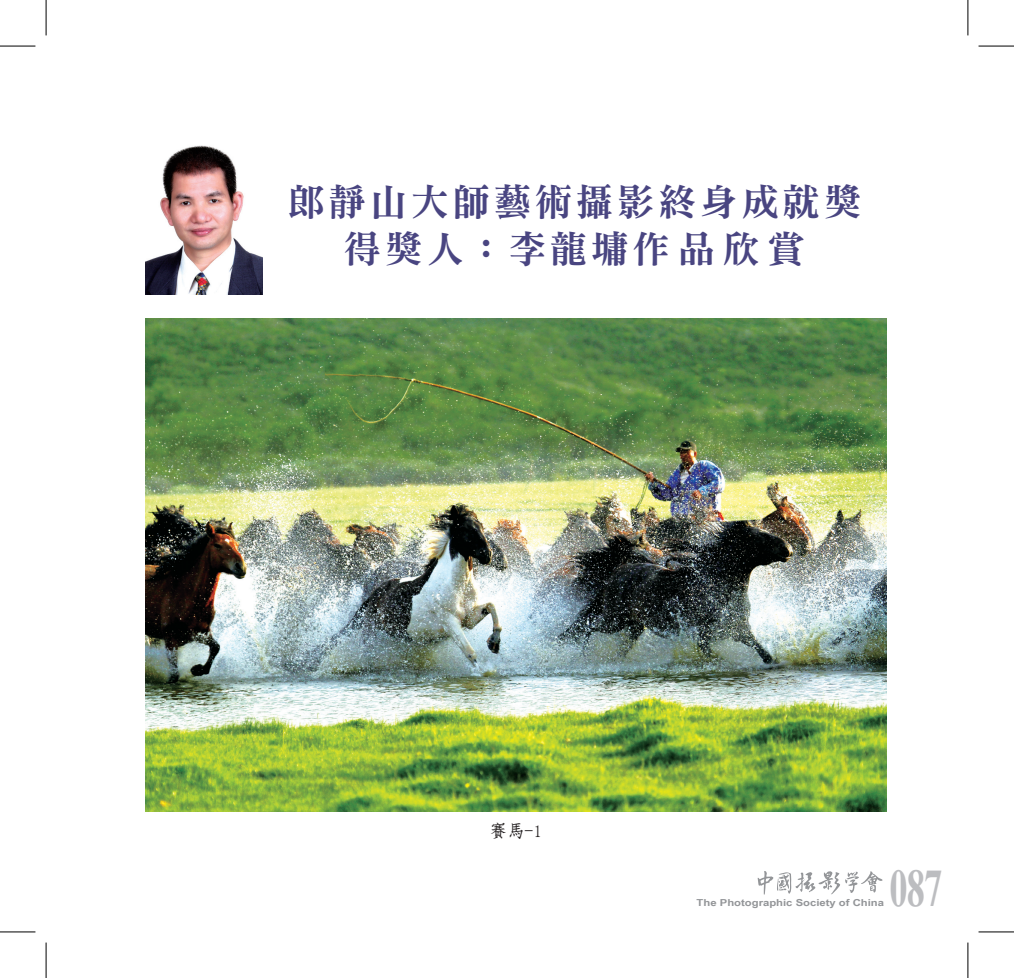
<style>
.page{position:relative;width:1014px;height:978px;background:#fff}
.page>*{position:absolute;margin:0;border:0;box-sizing:border-box;transform-origin:0 0}
.t1{font:700 52.62px "Times New Roman";color:#bcbdc0;scale:.69 1}
.t2{font:37.5px "DFN Ming W9 WINP BF";letter-spacing:.1em;color:#494581}
.相片說明文{font:17.5px "DF Fang Song W6 WIN BF";color:#231f20}
.t3{font:700 9.62px "Arial Narrow";color:#939598;scale:1.43 1}
</style>
<div class="page">
<svg style="left:757px;top:871px;width:125px;height:24px"></svg>
<img style="left:145px;top:145px;width:117px;height:149px">
<img style="left:145px;top:319px;width:741px;height:492px">
<hr style="left:0;top:46px;width:35px;height:1px;background:#000">
<hr style="left:978px;top:46px;width:35px;height:1px;background:#000">
<hr style="left:0;top:932px;width:35px;height:1px;background:#000">
<hr style="left:978px;top:932px;width:35px;height:1px;background:#000">
<hr style="left:46px;top:0;width:1px;height:35px;background:#000">
<hr style="left:46px;top:943px;width:1px;height:35px;background:#000">
<hr style="left:967px;top:0;width:1px;height:35px;background:#000">
<hr style="left:967px;top:943px;width:1px;height:35px;background:#000">
<p class="t2" style="left:287px;top:182px;width:575px">郎靜山大師藝術攝影終身成就獎</p>
<p class="t2" style="left:343px;top:230px;width:463px">得獎人：李龍墉作品欣賞</p>
<p class="相片說明文" style="left:489px;top:822px;width:54px">賽馬-1</p>
<h1 class="t1" style="left:889px;top:852px;width:78px">087</h1>
<p class="t3" style="left:696px;top:896px;width:133px">The Photographic Society of China</p>
</div>
